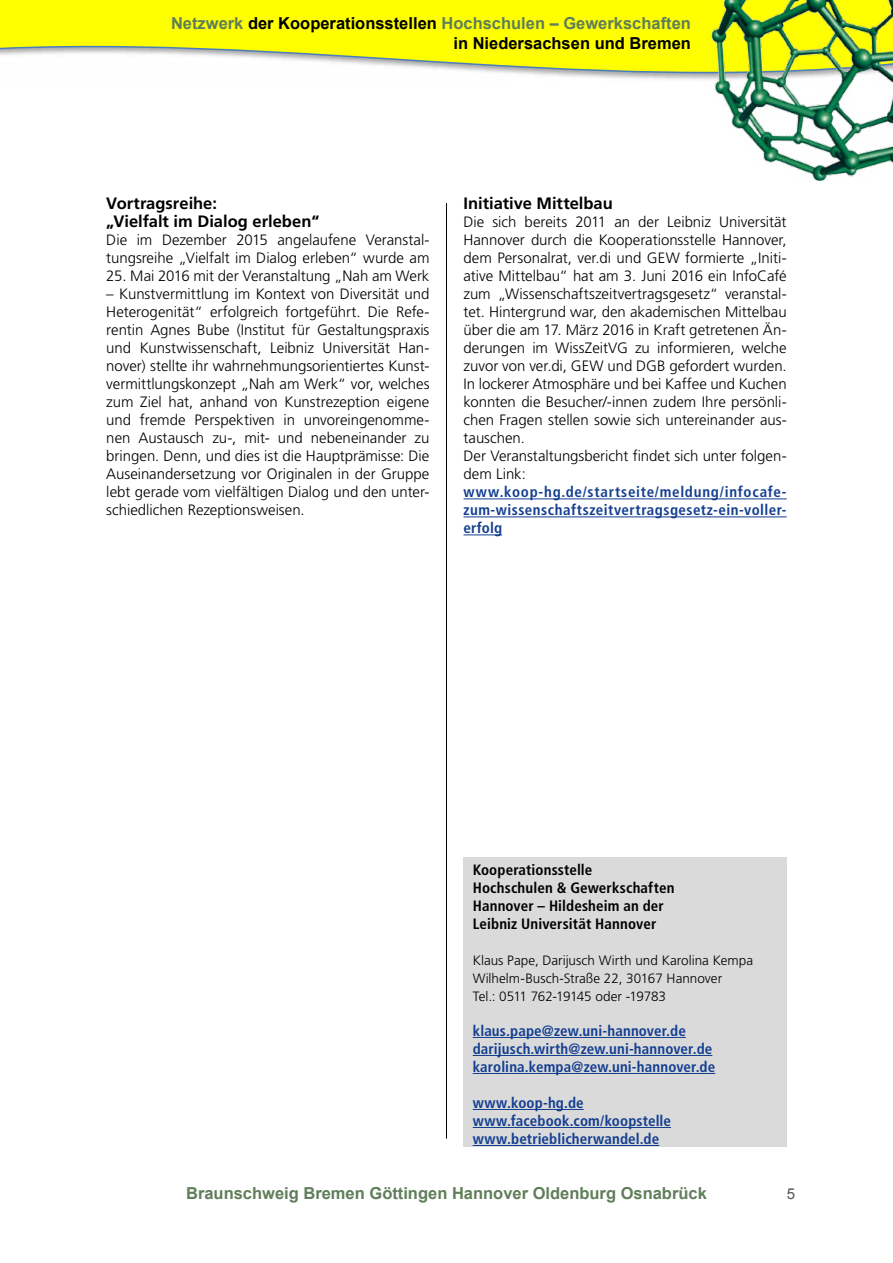
<style>
.page{position:relative;width:893px;height:1263px;background:#fff}
.page>*{position:absolute;margin:0;border:0;box-sizing:border-box;transform-origin:0 0}
.t1{font:700 16.5px/19.8px "Arial";color:#000;text-align:right}
.t2{font:700 16.5px/18px "Frutiger";color:#000}
.t3{font:700 16.5px "Arial";color:#5f7e59}
.t4{font:300 15px/18px "Frutiger";color:#000}
.t5{font:700 condensed 15px/18px "Frutiger";letter-spacing:.01em;color:#133e90}
.t6{font:700 condensed 15px/18px "Frutiger";letter-spacing:.01em;color:#000}
.t7{font:15px "Arial";color:#565656}
.t8{font:300 13.5px/18px "Frutiger";color:#000}
.s1{color:#5f7e59}
</style>
<div class="page">
<svg style="left:0;top:0;width:709px;height:80px;fill:#ff0"></svg>
<img style="left:709px;top:0;width:184px;height:181px">
<hr style="left:446px;top:203px;width:1px;height:935px;background:#000">
<hr style="left:463px;top:498px;width:324px;height:1px;background:#133e90">
<hr style="left:463px;top:516px;width:324px;height:1px;background:#133e90">
<hr style="left:463px;top:534px;width:39px;height:1px;background:#133e90">
<div style="left:463px;top:857px;width:324px;height:290px;background:#dadada"></div>
<hr style="left:473px;top:1037px;width:213px;height:1px;background:#133e90">
<hr style="left:473px;top:1055px;width:239px;height:1px;background:#133e90">
<hr style="left:473px;top:1073px;width:242px;height:1px;background:#133e90">
<hr style="left:473px;top:1109px;width:111px;height:1px;background:#133e90">
<hr style="left:473px;top:1127px;width:198px;height:1px;background:#133e90">
<hr style="left:473px;top:1145px;width:186px;height:1px;background:#133e90">
<p class="t1" style="left:171px;top:13px;width:521px"><span class="s1">Netzwerk</span> der Kooperationsstellen <span class="s1">Hochschulen – Gewerkschaften </span>in Niedersachsen und Bremen</p>
<p class="t2" style="left:106px;top:195px;width:215px">Vortragsreihe:<br>„Vielfalt im Dialog erleben“</p>
<p class="t4" style="left:106px;top:231px;width:325px">Die im Dezember 2015 angelaufene Veranstal&shy;tungsreihe „Vielfalt im Dialog erleben“ wurde am</p>
<p class="t4" style="left:106px;top:267px;width:325px">25. Mai 2016 mit der Veranstaltung „Nah am Werk</p>
<p class="t4" style="left:106px;top:285px;width:325px;text-align:justify">– Kunstvermittlung im Kontext von Diversität und Heterogenität“ erfolgreich fortgeführt. Die Refe&shy;rentin Agnes Bube (Institut für Gestaltungspraxis und Kunstwissenschaft, Leibniz Universität Han&shy;nover) stellte ihr wahrnehmungsorientiertes Kunst&shy;vermittlungskonzept „Nah am Werk“ vor, welches zum Ziel hat, anhand von Kunstrezeption eigene und fremde Perspektiven in unvoreingenomme&shy;nen Austausch zu-, mit- und nebeneinander zu bringen. Denn, und dies ist die Hauptprämisse: Die Auseinandersetzung vor Originalen in der Gruppe lebt gerade vom vielfältigen Dialog und den unter&shy;schiedlichen Rezeptionsweisen.</p>
<p class="t2" style="left:463px;top:195px;width:151px">Initiative Mittelbau</p>
<p class="t4" style="left:463px;top:213px;width:325px">Die sich bereits 2011 an der Leibniz Universität Hannover durch die Kooperationsstelle Hannover, dem Personalrat, ver.di und GEW formierte „Initi&shy;ative Mittelbau“ hat am 3. Juni 2016 ein InfoCafé zum „Wissenschaftszeitvertragsgesetz“ veranstal&shy;tet. Hintergrund war, den akademischen Mittelbau über die am 17. März 2016 in Kraft getretenen Än&shy;derungen im WissZeitVG zu informieren, welche zuvor von ver.di, GEW und DGB gefordert wurden.<br>In lockerer Atmosphäre und bei Kaffee und Kuchen konnten die Besucher/-innen zudem Ihre persönli&shy;chen Fragen stellen sowie sich untereinander aus&shy;tauschen.<br>Der Veranstaltungsbericht findet sich unter folgen&shy;dem Link:</p>
<p class="t5" style="left:463px;top:483px;width:325px;text-align:justify">www.koop-hg.de/startseite/meldung/infocafe&shy;zum-wissenschaftszeitvertragsgesetz-ein-voller&shy;erfolg</p>
<p class="t6" style="left:473px;top:861px;width:203px">Kooperationsstelle<br>Hochschulen &amp; Gewerkschaften<br>Hannover – Hildesheim an der<br>Leibniz Universität Hannover</p>
<p class="t8" style="left:473px;top:952px;width:282px">Klaus Pape, Darijusch Wirth und Karolina Kempa<br>Wilhelm-Busch-Straße 22, 30167 Hannover<br>Tel.: 0511 762-19145 oder -19783</p>
<p class="t5" style="left:473px;top:1022px;width:244px">klaus.pape@zew.uni-hannover.de darijusch.wirth@zew.uni-hannover.de karolina.kempa@zew.uni-hannover.de</p>
<p class="t5" style="left:473px;top:1094px;width:200px">www.koop-hg.de www.facebook.com/koopstelle www.betrieblicherwandel.de</p>
<p class="t3" style="left:186px;top:1184px;width:522px">Braunschweig Bremen Göttingen Hannover Oldenburg Osnabrück</p>
<p class="t7" style="left:787px;top:1186px;width:10px">5</p>
</div>
